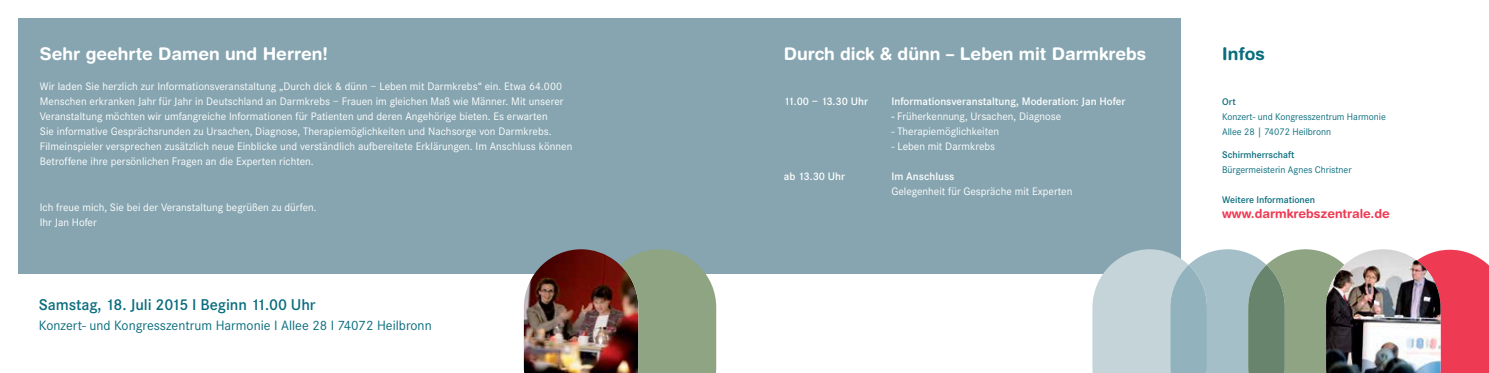
<style>
.page{position:relative;width:1489px;height:373px;background:#fff}
.page>*{position:absolute;margin:0;border:0;box-sizing:border-box;transform-origin:0 0}
.t1{font:700 17.5px "Helvetica Rounded LT Std";color:#fff}
.t2{font:700 17.5px "Helvetica Rounded LT Std";color:#096d7d}
.t3{font:600 16.25px "Corporate S";letter-spacing:-.005em;color:#096d7d}
.t4{font:14px "Corporate S";color:#096d7d}
.t5{font:700 12.5px "Helvetica Rounded LT Std";color:#ef3a54}
.t6{font:11.25px/15px "Corporate S";color:#fff}
.t7{font:600 11.25px "Corporate S";color:#fff}
.t8{font:10px/15px "Corporate S";letter-spacing:-.005em;color:#096d7d}
.t9{font:600 10px "Corporate S";letter-spacing:-.005em;color:#096d7d}
.s1{font-weight:600}
</style>
<div class="page">
<div style="left:18px;top:18px;width:726px;height:255px;background:#86a5b0"></div>
<div style="left:744px;top:18px;width:437px;height:255px;background:#86a5b0"></div>
<img style="left:524px;top:249px;width:96px;height:123px">
<svg style="left:620px;top:249px;width:96px;height:123px;background:#869377"></svg>
<svg style="left:1092px;top:249px;width:233px;height:123px;background:#a3b9b5"></svg>
<div style="left:1440px;top:249px;width:48px;height:123px;background:#ef3a54"></div>
<img style="left:1325px;top:249px;width:115px;height:123px">
<h1 class="t1" style="left:40px;top:43px;width:289px">Sehr geehrte Damen und Herren!</h1>
<p class="t6" style="left:40px;top:79px;width:534px">Wir laden Sie herzlich zur Informationsveranstaltung „Durch dick &amp; dünn – Leben mit Darmkrebs“ ein. Etwa 64.000<br>Menschen erkranken Jahr für Jahr in Deutschland an Darmkrebs – Frauen im gleichen Maß wie Männer. Mit unserer Veranstaltung möchten wir umfangreiche Informationen für Patienten und deren Angehörige bieten. Es erwarten<br>Sie informative Gesprächsrunden zu Ursachen, Diagnose, Therapiemöglichkeiten und Nachsorge von Darmkrebs.<br>Filmeinspieler versprechen zusätzlich neue Einblicke und verständlich aufbereitete Erklärungen. Im Anschluss können Betroffene ihre persönlichen Fragen an die Experten richten.</p>
<p class="t6" style="left:40px;top:199px;width:278px">Ich freue mich, Sie bei der Veranstaltung begrüßen zu dürfen.<br>Ihr Jan Hofer</p>
<h2 class="t3" style="left:39px;top:295px;width:278px">Samstag, 18. Juli 2015 I Beginn 11.00 Uhr</h2>
<p class="t4" style="left:39px;top:317px;width:394px">Konzert- und Kongresszentrum Harmonie I Allee 28 I 74072 Heilbronn</p>
<h1 class="t1" style="left:783px;top:43px;width:364px">Durch dick &amp; dünn – Leben mit Darmkrebs</h1>
<p class="t7" style="left:783px;top:95px;width:86px">11.00 – 13.30 Uhr</p>
<p class="t7" style="left:891px;top:95px;width:235px">Informationsveranstaltung, Moderation: Jan Hofer</p>
<p class="t6" style="left:891px;top:109px;width:171px"><span class="s1">-</span> Früherkennung, Ursachen, Diagnose</p>
<p class="t6" style="left:891px;top:124px;width:109px">- Therapiemöglichkeiten</p>
<p class="t6" style="left:891px;top:139px;width:105px">- Leben mit Darmkrebs</p>
<p class="t7" style="left:783px;top:170px;width:63px">ab 13.30 Uhr</p>
<p class="t7" style="left:891px;top:170px;width:64px">Im Anschluss</p>
<p class="t6" style="left:891px;top:184px;width:182px">Gelegenheit für Gespräche mit Experten</p>
<h1 class="t2" style="left:1222px;top:43px;width:44px">Infos</h1>
<p class="t9" style="left:1222px;top:96px;width:15px">Ort</p>
<p class="t8" style="left:1222px;top:109px;width:165px">Konzert- und Kongresszentrum Harmonie<br>Allee 28 | 74072 Heilbronn</p>
<p class="t9" style="left:1222px;top:149px;width:74px">Schirmherrschaft</p>
<p class="t8" style="left:1222px;top:162px;width:131px">Bürgermeisterin Agnes Christner</p>
<p class="t9" style="left:1222px;top:194px;width:94px">Weitere Informationen</p>
<p class="t5" style="left:1222px;top:205px;width:169px">www.darmkrebszentrale.de</p>
</div>
